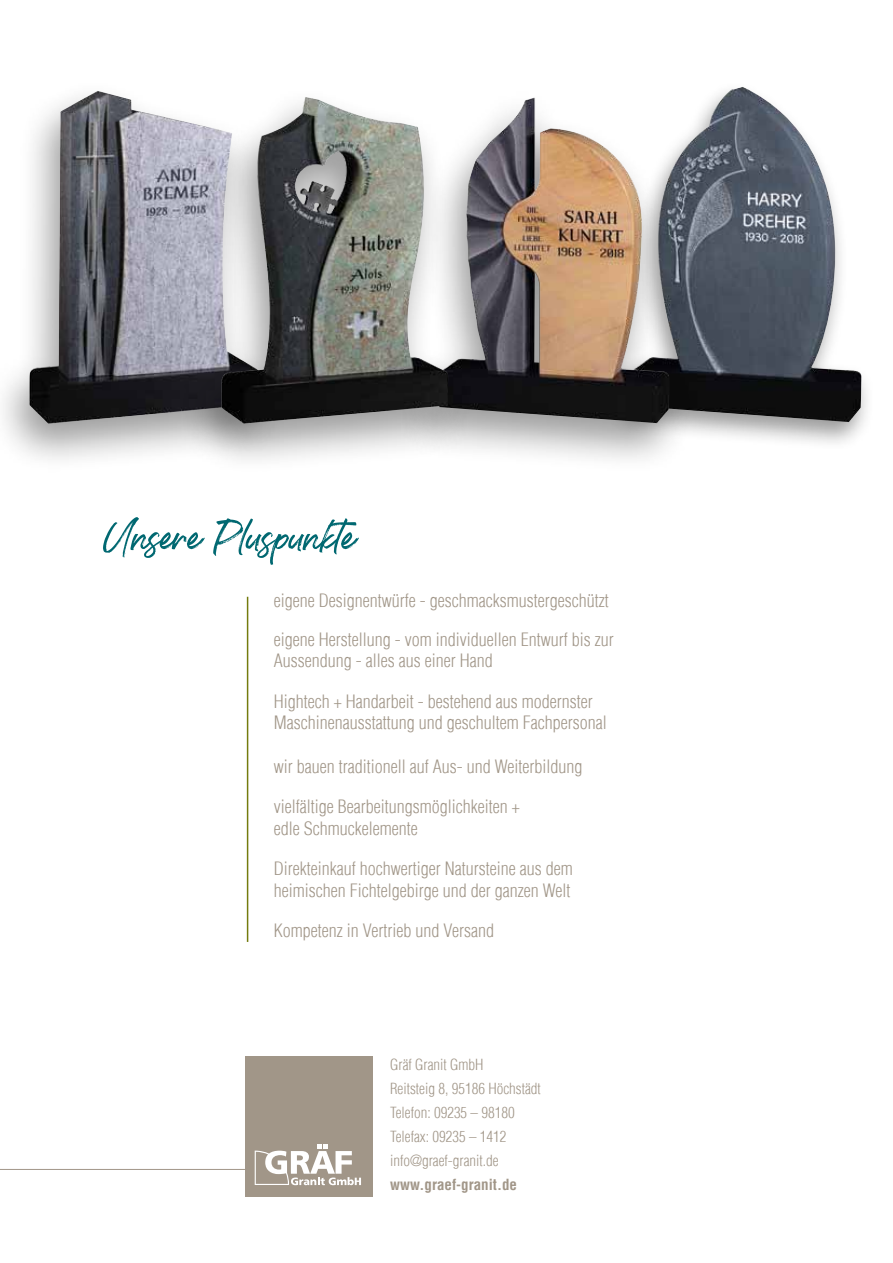
<style>
.page{position:relative;width:893px;height:1263px;background:#fff}
.page>*{position:absolute;margin:0;border:0;box-sizing:border-box;transform-origin:0 0}
.t1{font:54px "Something Fresh";color:#006871}
.t2{font:300 condensed 18px/21.6px "Helvetica LT";color:#a19688}
.t3{font:300 condensed 15px/24px "Helvetica LT";color:#a19688}
.t4{font:700 condensed 15px "Helvetica LT";color:#a19688}
</style>
<div class="page">
<hr style="left:0;top:1169px;width:263px;height:1px;background:#a19688">
<div style="left:245px;top:1057px;width:127px;height:140px;background:#a19688"></div>
<svg style="left:255px;top:1144px;width:106px;height:41px"></svg>
<hr style="left:247px;top:597px;width:1px;height:345px;background:#747b0e">
<div style="left:607px;top:81px;width:268px;height:370px;background:#000;opacity:.4"></div>
<img style="left:693px;top:87px;width:178px;height:335px">
<div style="left:397px;top:87px;width:296px;height:388px;background:#000;opacity:.4"></div>
<img style="left:472px;top:98px;width:197px;height:325px">
<div style="left:0;top:79px;width:283px;height:396px;background:#000;opacity:.4"></div>
<img style="left:29px;top:91px;width:151px;height:333px">
<div style="left:180px;top:86px;width:292px;height:389px;background:#000;opacity:.4"></div>
<img style="left:220px;top:97px;width:228px;height:326px">
<h1 class="t1" style="left:101px;top:506px;width:257px">Unsere Pluspunkte</h1>
<p class="t2" style="left:274px;top:581px;width:341px;line-height:39px">eigene Designentwürfe - geschmacksmustergeschützt eigene Herstellung - vom individuellen Entwurf bis zur</p>
<p class="t2" style="left:274px;top:650px;width:220px">Aussendung - alles aus einer Hand</p>
<p class="t2" style="left:274px;top:690px;width:334px">Hightech + Handarbeit - bestehend aus modernster<br>Maschinenausstattung und geschultem Fachpersonal</p>
<p class="t2" style="left:274px;top:755px;width:310px">wir bauen traditionell auf Aus- und Weiterbildung</p>
<p class="t2" style="left:274px;top:796px;width:247px">vielfältige Bearbeitungsmöglichkeiten + edle Schmuckelemente</p>
<p class="t2" style="left:274px;top:858px;width:300px">Direkteinkauf hochwertiger Natursteine aus dem heimischen Fichtelgebirge und der ganzen Welt</p>
<p class="t2" style="left:274px;top:920px;width:222px">Kompetenz in Vertrieb und Versand</p>
<p class="t3" style="left:390px;top:1052px;width:152px">Gräf Granit GmbH<br>Reitsteig 8, 95186 Höchstädt<br>Telefon: 09235 – 98180<br>Telefax: 09235 – 1412 info@graef-granit.de</p>
<p class="t4" style="left:390px;top:1175px;width:128px">www.graef-granit.de</p>
</div>
